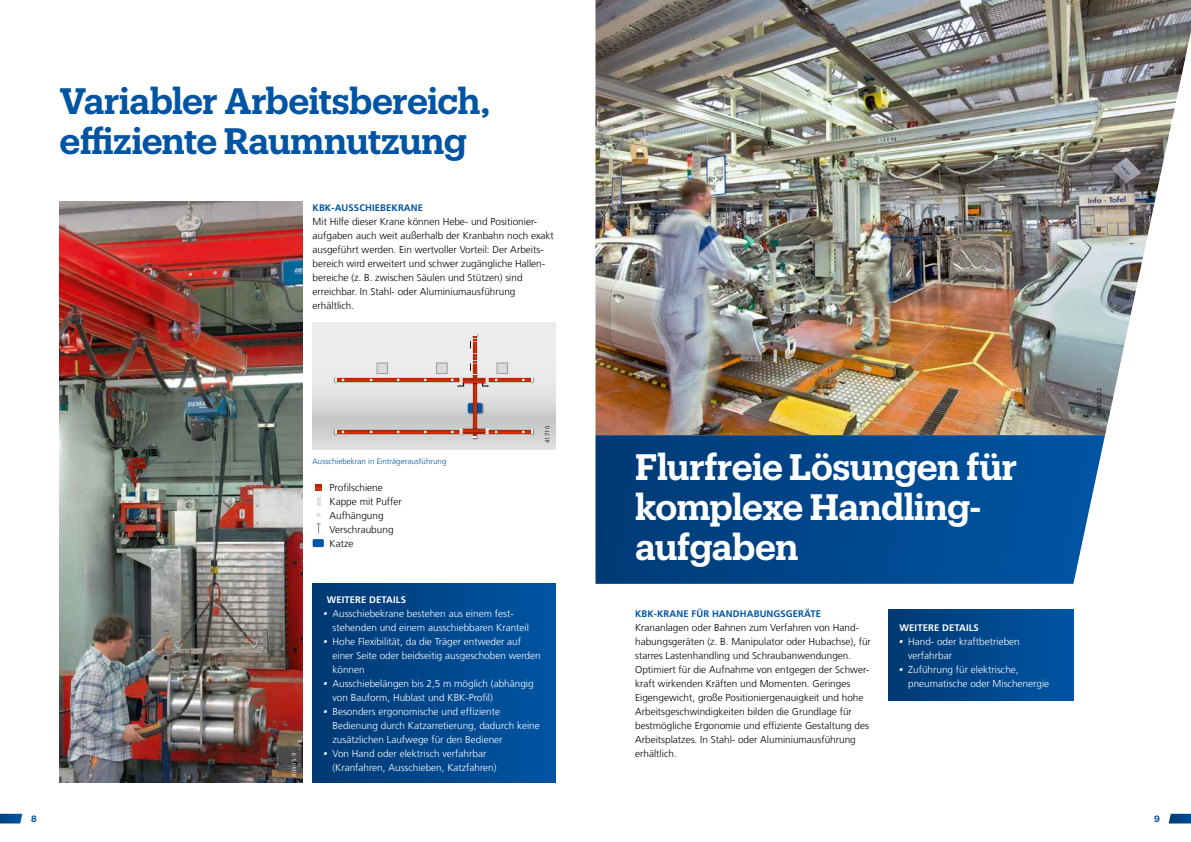
<style>
.page{position:relative;width:1191px;height:842px;background:#fff}
.page>*{position:absolute;margin:0;border:0;box-sizing:border-box;transform-origin:0 0}
.t1{font:600 36px/40px "Produkt";letter-spacing:-.015em;color:#0054a4}
.t2{font:600 36px/40px "Produkt";letter-spacing:-.015em;color:#fff}
.t3{font:300 10px/14px "Frutiger LT Com";color:#000}
.t4{font:300 10px/14px "Frutiger LT Com";color:#fff}
.t5{font:700 9.5px "Frutiger LT Com";letter-spacing:.01em;color:#0054a4}
.t6{font:700 9.5px "Frutiger LT Com";letter-spacing:.01em;color:#fff}
.t7{font:600 9px "Produkt";color:#0054a4}
.t8{font:300 8px "Frutiger LT Com";color:#0054a4}
.t9{font:300 6px "Frutiger LT Com";letter-spacing:.05em;color:#000}
.t10{font:300 6px "Frutiger LT Com";letter-spacing:.05em;color:#fff}
</style>
<div class="page">
<svg style="left:313px;top:323px;width:243px;height:126px;background:#e0e0e0"></svg>
<img style="left:466px;top:401px;width:18px;height:15px">
<div style="left:468px;top:403px;width:14px;height:10px;background:#0054a4;border-radius:2px"></div>
<img style="left:471px;top:333px;width:8px;height:106px">
<svg style="left:473px;top:387px;width:3px;height:41px"></svg>
<img style="left:334px;top:429px;width:200px;height:7px">
<svg style="left:344px;top:430px;width:187px;height:3px"></svg>
<img style="left:334px;top:377px;width:200px;height:7px">
<svg style="left:344px;top:378px;width:187px;height:3px"></svg>
<svg style="left:335px;top:378px;width:9px;height:4px"></svg>
<svg style="left:335px;top:430px;width:9px;height:4px"></svg>
<div style="left:377px;top:363px;width:10px;height:11px;background:#d9dada"></div>
<div style="left:377px;top:363px;width:11px;height:11px;border:1px solid #9c9c9d"></div>
<div style="left:436px;top:363px;width:11px;height:11px;background:#d9dada"></div>
<div style="left:436px;top:363px;width:11px;height:11px;border:1px solid #9c9c9d"></div>
<div style="left:497px;top:363px;width:10px;height:11px;background:#d9dada"></div>
<div style="left:497px;top:363px;width:11px;height:11px;border:1px solid #9c9c9d"></div>
<img style="left:464px;top:379px;width:6px;height:6px">
<svg style="left:464px;top:380px;width:6px;height:3px"></svg>
<svg style="left:470px;top:334px;width:27px;height:53px"></svg>
<svg style="left:451px;top:378px;width:13px;height:9px"></svg>
<img style="left:460px;top:428px;width:29px;height:6px">
<svg style="left:462px;top:429px;width:24px;height:3px"></svg>
<img style="left:595px;top:0;width:596px;height:435px">
<img style="left:60px;top:202px;width:243px;height:580px">
<div style="left:313px;top:584px;width:243px;height:198px;background:linear-gradient(to right,#003973,#0055a4)"></div>
<svg style="left:595px;top:435px;width:510px;height:149px;background:#084d90"></svg>
<div style="left:888px;top:610px;width:185px;height:91px;background:linear-gradient(to right,#003973,#0055a4)"></div>
<div style="left:313px;top:539px;width:11px;height:8px;background:#0054a4;border-radius:2px"></div>
<svg style="left:315px;top:484px;width:6px;height:7px"></svg>
<svg style="left:317px;top:497px;width:3px;height:8px"></svg>
<svg style="left:316px;top:513px;width:5px;height:20px"></svg>
<svg style="left:0;top:814px;width:22px;height:9px"></svg>
<svg style="left:1168px;top:814px;width:23px;height:9px"></svg>
<h1 class="t1" style="left:60px;top:79px;width:433px">Variabler Arbeitsbereich, effiziente Raumnutzung</h1>
<p class="t5" style="left:313px;top:202px;width:112px">KBK-AUSSCHIEBEKRANE</p>
<p class="t3" style="left:313px;top:215px;width:243px">Mit Hilfe dieser Krane können Hebe- und Positionier&shy;aufgaben auch weit außerhalb der Kranbahn noch exakt ausgeführt werden. Ein wertvoller Vorteil: Der Arbeits&shy;bereich wird erweitert und schwer zugängliche Hallen&shy;bereiche (z. B. zwischen Säulen und Stützen) sind erreichbar. In Stahl- oder Aluminiumausführung erhältlich.</p>
<p class="t8" style="left:313px;top:456px;width:135px">Ausschiebekran in Einträgerausführung</p>
<p class="t3" style="left:330px;top:481px;width:74px">Profilschiene<br>Kappe mit Puffer<br>Aufhängung<br>Verschraubung<br>Katze</p>
<p class="t9" style="left:544px;top:443px;width:19px;rotate:-90deg">41710</p>
<p class="t10" style="left:291px;top:777px;width:25px;rotate:-90deg">40445-9</p>
<p class="t6" style="left:327px;top:594px;width:81px">WEITERE DETAILS</p>
<p class="t4" style="left:332px;top:607px;width:198px;text-indent:-8px">• Ausschiebekrane bestehen aus einem fest&shy;stehenden und einem ausschiebbaren Kranteil</p>
<p class="t4" style="left:332px;top:635px;width:210px;text-indent:-8px">• Hohe Flexibilität, da die Träger entweder auf einer Seite oder beidseitig ausgeschoben werden können</p>
<p class="t4" style="left:332px;top:677px;width:203px;text-indent:-8px">• Ausschiebelängen bis 2,5 m möglich (abhängig von Bauform, Hublast und KBK-Profil)</p>
<p class="t4" style="left:332px;top:705px;width:209px;text-indent:-8px">• Besonders ergonomische und effiziente<br>Bedienung durch Katzarretierung, dadurch keine zusätzlichen Laufwege für den Bediener</p>
<p class="t4" style="left:332px;top:747px;width:166px;text-indent:-8px">• Von Hand oder elektrisch verfahrbar (Kranfahren, Ausschieben, Katzfahren)</p>
<h1 class="t2" style="left:635px;top:445px;width:384px">Flurfreie Lösungen für komplexe Handling&shy;aufgaben</h1>
<p class="t5" style="left:635px;top:608px;width:187px">KBK-KRANE FÜR HANDHABUNGSGERÄTE</p>
<p class="t3" style="left:635px;top:621px;width:237px">Krananlagen oder Bahnen zum Verfahren von Hand&shy;habungsgeräten (z. B. Manipulator oder Hubachse), für starres Lastenhandling und Schraubanwendungen.<br>Optimiert für die Aufnahme von entgegen der Schwer&shy;kraft wirkenden Kräften und Momenten. Geringes Eigengewicht, große Positioniergenauigkeit und hohe Arbeitsgeschwindigkeiten bilden die Grundlage für bestmögliche Ergonomie und effiziente Gestaltung des Arbeitsplatzes. In Stahl- oder Aluminiumausführung erhältlich.</p>
<p class="t6" style="left:899px;top:622px;width:81px">WEITERE DETAILS</p>
<p class="t4" style="left:908px;top:635px;width:113px;text-indent:-8px">• Hand- oder kraftbetrieben verfahrbar</p>
<p class="t4" style="left:908px;top:663px;width:143px;text-indent:-8px">• Zuführung für elektrische, pneumatische oder Mischenergie</p>
<p class="t9" style="left:1095px;top:415px;width:29px;rotate:-90deg">39850-22</p>
<p class="t7" style="left:31px;top:812px;width:7px">8</p>
<p class="t7" style="left:1154px;top:812px;width:7px">9</p>
</div>
